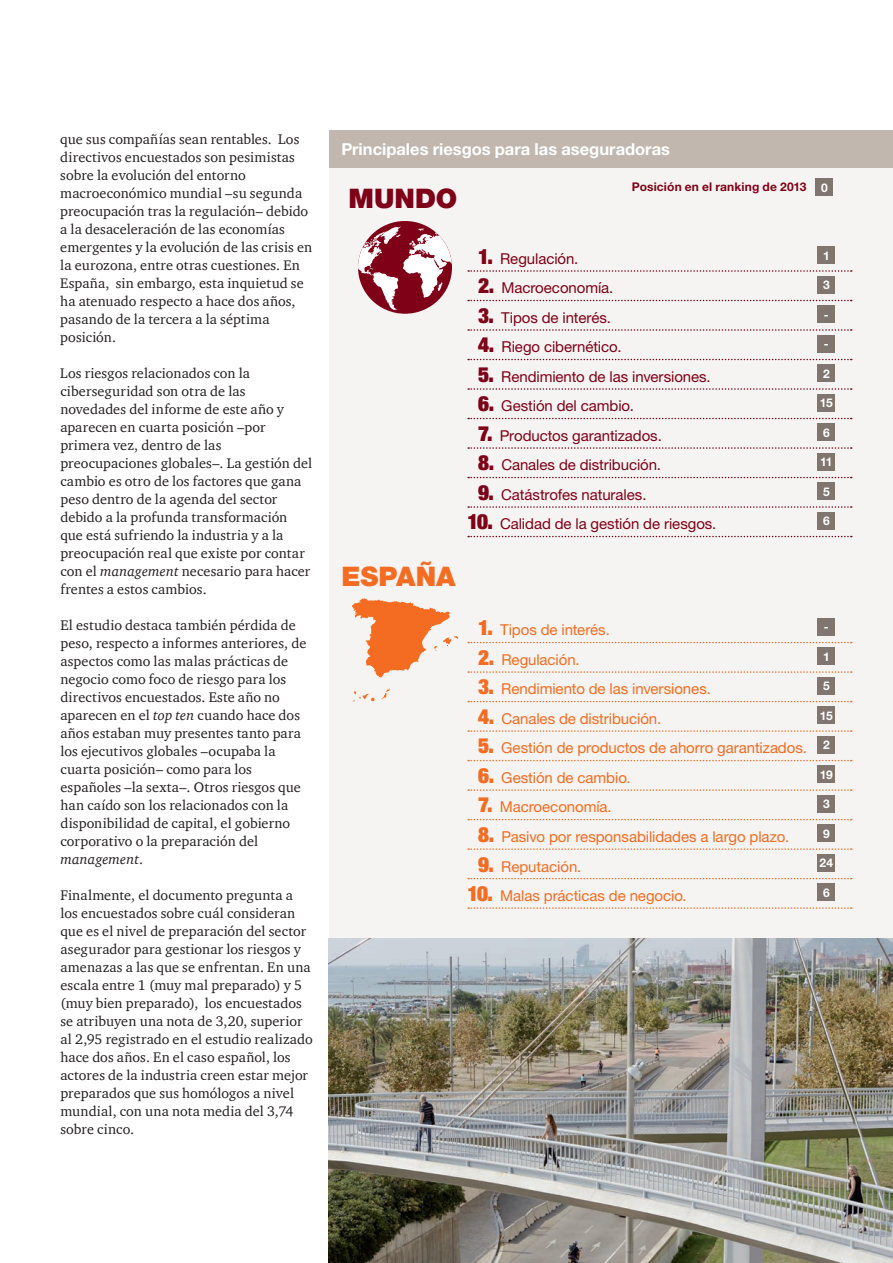
<style>
.page{position:relative;width:893px;height:1263px;background:#fff}
.page>*{position:absolute;margin:0;border:0;box-sizing:border-box;transform-origin:0 0}
.t1{font:900 27px "Helvetica Neue LT Std";color:#f36c21}
.t2{font:900 27px "Helvetica Neue LT Std";letter-spacing:.005em;color:#7f0118}
.t3{font:700 16.5px "Helvetica Neue LT Std";color:#fff}
.t4{font:15px "Helvetica Neue LT Std";letter-spacing:-.005em;color:#f36c21}
.t5{font:15px "Helvetica Neue LT Std";letter-spacing:-.005em;color:#7f0118}
.t6{font:14.25px/18px "ITC Charter Com";letter-spacing:.01em;color:#231f20}
.t7{font:700 12px "Helvetica Neue LT Std";letter-spacing:-.03em;color:#fff}
.t8{font:700 12px "Helvetica Neue LT Std";letter-spacing:.01em;color:#7f0118}
.s1{font-style:italic}
.s2{font-weight:900;font-stretch:condensed;font-size:21px}
</style>
<div class="page">
<div style="left:330px;top:136px;width:563px;height:802px;background:#f5f4f2"></div>
<div style="left:330px;top:130px;width:563px;height:37px;background:#c1b7af"></div>
<svg style="left:468px;top:270px;width:384px;height:2px"></svg>
<svg style="left:468px;top:300px;width:384px;height:1px"></svg>
<svg style="left:468px;top:329px;width:384px;height:2px"></svg>
<svg style="left:468px;top:359px;width:384px;height:1px"></svg>
<svg style="left:468px;top:388px;width:384px;height:2px"></svg>
<svg style="left:468px;top:418px;width:384px;height:1px"></svg>
<svg style="left:468px;top:447px;width:384px;height:2px"></svg>
<svg style="left:468px;top:477px;width:384px;height:1px"></svg>
<svg style="left:468px;top:506px;width:384px;height:2px"></svg>
<svg style="left:468px;top:536px;width:384px;height:1px"></svg>
<div style="left:818px;top:247px;width:17px;height:17px;background:#80766f"></div>
<div style="left:818px;top:276px;width:17px;height:17px;background:#80766f"></div>
<div style="left:818px;top:306px;width:17px;height:17px;background:#80766f"></div>
<div style="left:818px;top:335px;width:17px;height:17px;background:#80766f"></div>
<div style="left:818px;top:365px;width:17px;height:17px;background:#80766f"></div>
<div style="left:818px;top:394px;width:17px;height:17px;background:#80766f"></div>
<div style="left:818px;top:424px;width:17px;height:17px;background:#80766f"></div>
<div style="left:818px;top:453px;width:17px;height:17px;background:#80766f"></div>
<div style="left:818px;top:483px;width:17px;height:17px;background:#80766f"></div>
<div style="left:818px;top:512px;width:17px;height:17px;background:#80766f"></div>
<svg style="left:468px;top:642px;width:384px;height:1px"></svg>
<svg style="left:468px;top:671px;width:384px;height:2px"></svg>
<svg style="left:468px;top:701px;width:384px;height:1px"></svg>
<svg style="left:468px;top:730px;width:384px;height:2px"></svg>
<svg style="left:468px;top:760px;width:384px;height:1px"></svg>
<svg style="left:468px;top:789px;width:384px;height:2px"></svg>
<svg style="left:468px;top:819px;width:384px;height:1px"></svg>
<svg style="left:468px;top:848px;width:384px;height:2px"></svg>
<svg style="left:468px;top:878px;width:384px;height:1px"></svg>
<svg style="left:468px;top:907px;width:384px;height:2px"></svg>
<div style="left:818px;top:618px;width:17px;height:17px;background:#80766f"></div>
<div style="left:818px;top:648px;width:17px;height:17px;background:#80766f"></div>
<div style="left:818px;top:677px;width:17px;height:17px;background:#80766f"></div>
<div style="left:818px;top:707px;width:17px;height:17px;background:#80766f"></div>
<div style="left:818px;top:736px;width:17px;height:17px;background:#80766f"></div>
<div style="left:818px;top:766px;width:17px;height:17px;background:#80766f"></div>
<div style="left:818px;top:795px;width:17px;height:17px;background:#80766f"></div>
<div style="left:818px;top:825px;width:17px;height:17px;background:#80766f"></div>
<div style="left:818px;top:854px;width:17px;height:17px;background:#80766f"></div>
<div style="left:818px;top:884px;width:17px;height:17px;background:#80766f"></div>
<div style="left:358px;top:221px;width:94px;height:93px;background:#7f0118;border-radius:50%"></div>
<svg style="left:358px;top:226px;width:94px;height:84px"></svg>
<div style="left:816px;top:178px;width:17px;height:18px;background:#80766f"></div>
<svg style="left:352px;top:598px;width:106px;height:79px"></svg>
<svg style="left:381px;top:688px;width:9px;height:11px"></svg>
<svg style="left:353px;top:691px;width:21px;height:11px"></svg>
<img style="left:329px;top:938px;width:564px;height:325px">
<p class="t6" style="left:60px;top:130px;width:254px">que sus compañías sean rentables. Los directivos encuestados son pesimistas sobre la evolución del entorno macroeconómico mundial –su segunda preocupación tras la regulación– debido a la desaceleración de las economías emergentes y la evolución de las crisis en la eurozona, entre otras cuestiones. En España, sin embargo, esta inquietud se ha atenuado respecto a hace dos años, pasando de la tercera a la séptima posición.</p>
<p class="t6" style="left:60px;top:364px;width:253px">Los riesgos relacionados con la ciberseguridad son otra de las novedades del informe de este año y aparecen en cuarta posición –por primera vez, dentro de las preocupaciones globales–. La gestión del cambio es otro de los factores que gana peso dentro de la agenda del sector debido a la profunda transformación que está sufriendo la industria y a la preocupación real que existe por contar con el <span class="s1">management</span> necesario para hacer frentes a estos cambios.</p>
<p class="t6" style="left:60px;top:616px;width:247px">El estudio destaca también pérdida de peso, respecto a informes anteriores, de aspectos como las malas prácticas de negocio como foco de riesgo para los directivos encuestados. Este año no aparecen en el <span class="s1">top ten</span> cuando hace dos años estaban muy presentes tanto para los ejecutivos globales –ocupaba la cuarta posición– como para los españoles –la sexta–. Otros riesgos que han caído son los relacionados con la disponibilidad de capital, el gobierno corporativo o la preparación del <span class="s1">management</span>.</p>
<p class="t6" style="left:60px;top:886px;width:254px">Finalmente, el documento pregunta a los encuestados sobre cuál consideran que es el nivel de preparación del sector asegurador para gestionar los riesgos y amenazas a las que se enfrentan. En una escala entre 1 (muy mal preparado) y 5 (muy bien preparado), los encuestados se atribuyen una nota de 3,20, superior al 2,95 registrado en el estudio realizado hace dos años. En el caso español, los actores de la industria creen estar mejor preparados que sus homólogos a nivel mundial, con una nota media del 3,74 sobre cinco.</p>
<p class="t3" style="left:341px;top:139px;width:330px">Principales riesgos para las aseguradoras</p>
<p class="t8" style="left:632px;top:180px;width:176px">Posición en el ranking de 2013</p>
<p class="t2" style="left:348px;top:183px;width:110px">MUNDO</p>
<p class="t7" style="left:821px;top:180px;width:8px">0</p>
<p class="t1" style="left:341px;top:560px;width:116px">ESPAÑA</p>
<p class="t5" style="left:478px;top:250px;width:102px"><span class="s2">1.</span> Regulación.</p>
<p class="t7" style="left:823px;top:248px;width:8px">1</p>
<p class="t5" style="left:478px;top:279px;width:137px"><span class="s2">2.</span> Macroeconomía.</p>
<p class="t7" style="left:823px;top:278px;width:8px">3</p>
<p class="t5" style="left:478px;top:309px;width:134px"><span class="s2">3.</span> Tipos de interés.</p>
<p class="t7" style="left:824px;top:307px;width:6px">-</p>
<p class="t5" style="left:478px;top:338px;width:145px"><span class="s2">4.</span> Riego cibernético.</p>
<p class="t7" style="left:824px;top:337px;width:6px">-</p>
<p class="t5" style="left:478px;top:368px;width:234px"><span class="s2">5.</span> Rendimiento de las inversiones.</p>
<p class="t7" style="left:823px;top:366px;width:8px">2</p>
<p class="t5" style="left:478px;top:397px;width:157px"><span class="s2">6.</span> Gestión del cambio.</p>
<p class="t7" style="left:820px;top:396px;width:14px">15</p>
<p class="t5" style="left:478px;top:427px;width:185px"><span class="s2">7.</span> Productos garantizados.</p>
<p class="t7" style="left:823px;top:425px;width:8px">6</p>
<p class="t5" style="left:478px;top:456px;width:184px"><span class="s2">8.</span> Canales de distribución.</p>
<p class="t7" style="left:820px;top:455px;width:14px">11</p>
<p class="t5" style="left:478px;top:486px;width:170px"><span class="s2">9.</span> Catástrofes naturales.</p>
<p class="t7" style="left:823px;top:484px;width:8px">5</p>
<p class="t5" style="left:467px;top:515px;width:251px"><span class="s2">10.</span> Calidad de la gestión de riesgos.</p>
<p class="t7" style="left:823px;top:514px;width:8px">6</p>
<p class="t4" style="left:478px;top:621px;width:133px"><span class="s2">1.</span> Tipos de interés.</p>
<p class="t7" style="left:824px;top:620px;width:6px">-</p>
<p class="t4" style="left:478px;top:651px;width:103px"><span class="s2">2.</span> Regulación.</p>
<p class="t7" style="left:823px;top:649px;width:8px">1</p>
<p class="t4" style="left:478px;top:680px;width:234px"><span class="s2">3.</span> Rendimiento de las inversiones.</p>
<p class="t7" style="left:823px;top:679px;width:8px">5</p>
<p class="t4" style="left:478px;top:710px;width:185px"><span class="s2">4.</span> Canales de distribución.</p>
<p class="t7" style="left:820px;top:708px;width:14px">15</p>
<p class="t4" style="left:478px;top:739px;width:353px"><span class="s2">5.</span> Gestión de productos de ahorro garantizados. <sup>2</sup></p>
<p class="t4" style="left:478px;top:769px;width:154px"><span class="s2">6.</span> Gestión de cambio.</p>
<p class="t7" style="left:820px;top:767px;width:15px">19</p>
<p class="t4" style="left:478px;top:798px;width:135px"><span class="s2">7.</span> Macroeconomía.</p>
<p class="t7" style="left:823px;top:797px;width:8px">3</p>
<p class="t4" style="left:478px;top:828px;width:313px"><span class="s2">8.</span> Pasivo por responsabilidades a largo plazo.</p>
<p class="t7" style="left:823px;top:826px;width:8px">9</p>
<p class="t4" style="left:478px;top:857px;width:105px"><span class="s2">9.</span> Reputación.</p>
<p class="t7" style="left:820px;top:856px;width:15px">24</p>
<p class="t4" style="left:467px;top:887px;width:221px"><span class="s2">10.</span> Malas prácticas de negocio.</p>
<p class="t7" style="left:823px;top:885px;width:8px">6</p>
</div>
